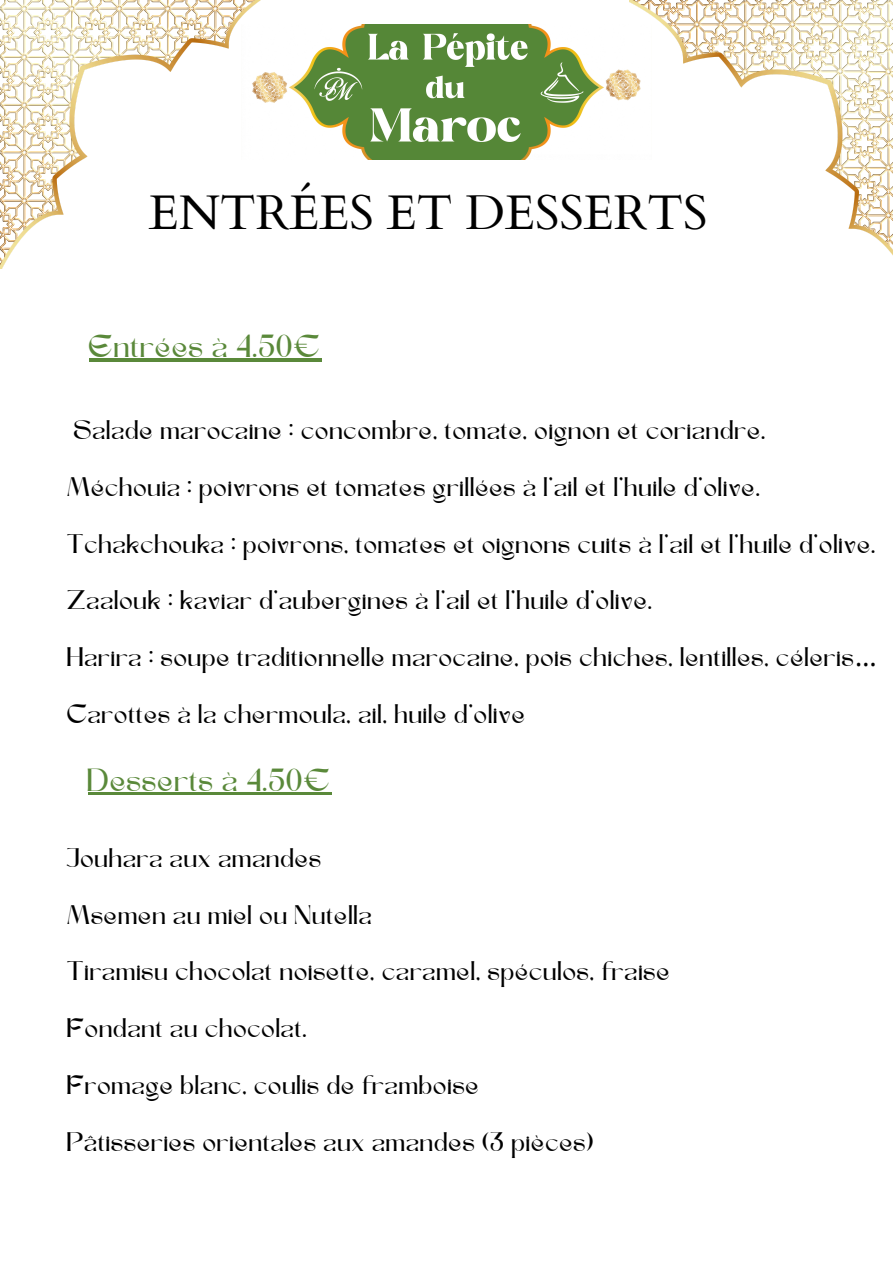
<style>
.page{position:relative;width:893px;height:1263px;background:#fff}
.page>*{position:absolute;margin:0;border:0;box-sizing:border-box;transform-origin:0 0}
.t1{font:48.6px "Cardo";color:#000}
.t2{font:32.03px "SEGO";color:#5a893a}
.t3{font:26.85px "SEGO";color:#000}
.s1{font-family:"Noto Sans Gurmukhi"}
</style>
<div class="page">
<img style="left:0;top:0;width:261px;height:268px">
<img style="left:629px;top:0;width:264px;height:256px">
<img style="left:241px;top:24px;width:411px;height:135px">
<hr style="left:89px;top:359px;width:232px;height:3px;background:#5a893a">
<hr style="left:88px;top:792px;width:243px;height:3px;background:#5a893a">
<p class="t1" style="left:149px;top:180px;width:560px">ENTRÉES ET DESSERTS</p>
<p class="t2" style="left:89px;top:333px;width:234px">Entrées à 4.50€</p>
<p class="t3" style="left:74px;top:419px;width:694px">Salade marocaine : concombre, tomate, oignon et coriandre.</p>
<p class="t3" style="left:67px;top:476px;width:695px">Méchouia : poivrons et tomates grillées à l’ail et l’huile d’olive.</p>
<h1 class="t3" style="left:67px;top:532px;width:811px">Tchakchouka : poivrons, tomates et oignons cuits à l’ail et l’huile d’olive.</h1>
<h2 class="t3" style="left:67px;top:589px;width:588px">Zaalouk : kaviar d’aubergines à l’ail et l’huile d’olive.</h2>
<p class="t3" style="left:67px;top:646px;width:811px">Harira : soupe traditionnelle marocaine, pois chiches, lentilles, céleris<span class="s1">…</span></p>
<p class="t3" style="left:67px;top:703px;width:461px">Carottes à la chermoula, ail, huile d’olive</p>
<p class="t2" style="left:88px;top:766px;width:245px">Desserts à 4.50€</p>
<p class="t3" style="left:67px;top:846px;width:257px">Jouhara aux amandes</p>
<p class="t3" style="left:67px;top:903px;width:307px">Msemen au miel ou Nutella</p>
<p class="t3" style="left:67px;top:960px;width:605px">Tiramisu chocolat noisette, caramel, spéculos, fraise</p>
<h2 class="t3" style="left:67px;top:1017px;width:242px">Fondant au chocolat.</h2>
<p class="t3" style="left:67px;top:1074px;width:414px">Fromage blanc, coulis de framboise</p>
<p class="t3" style="left:67px;top:1131px;width:529px">Pâtisseries orientales aux amandes (3 pièces)</p>
</div>
